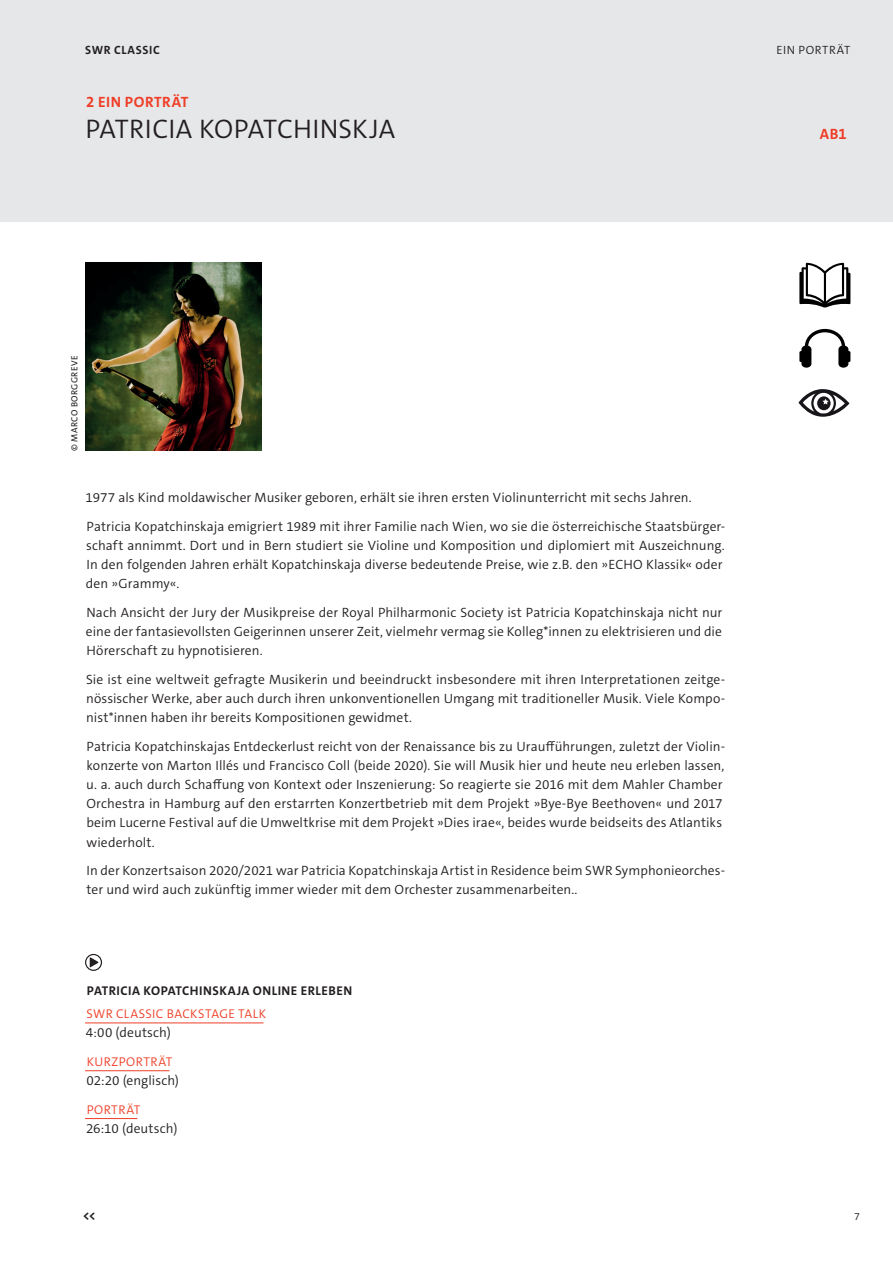
<style>
.page{position:relative;width:893px;height:1263px;background:#fff}
.page>*{position:absolute;margin:0;border:0;box-sizing:border-box;transform-origin:0 0}
.t1{font:300 27px "The Sans C5";letter-spacing:.005em;color:#231f20}
.t2{font:700 15px "The Sans C5";letter-spacing:.035em;color:#ef3e27}
.t3{font:300 13.5px/19.2px "The Sans C5";letter-spacing:.005em;color:#231f20}
.t4{font:300 12.75px "The Sans C5";letter-spacing:.03em;color:#ef3e27}
.t5{font:700 12.75px "The Sans C5";letter-spacing:.035em;color:#231f20}
.t6{font:700 12px "The Mix C5";letter-spacing:.05em;color:#231f20}
.t7{font:300 12px "The Mix C5";letter-spacing:.05em;color:#231f20}
.t8{font:300 10.5px "The Sans B4";color:#231f20}
.t9{font:9px "The Sans C5";letter-spacing:.045em;color:#231f20}
</style>
<div class="page">
<div style="left:0;top:0;width:893px;height:221px;background:#e6e7e9"></div>
<hr style="left:85px;top:1022px;width:179px;height:1px;background:#ef3e27">
<hr style="left:85px;top:1070px;width:84px;height:1px;background:#ef3e27">
<hr style="left:85px;top:1118px;width:52px;height:1px;background:#ef3e27">
<svg style="left:85px;top:954px;width:17px;height:17px"></svg>
<img style="left:85px;top:263px;width:176px;height:188px">
<svg style="left:798px;top:389px;width:51px;height:28px"></svg>
<svg style="left:799px;top:329px;width:51px;height:39px"></svg>
<svg style="left:799px;top:263px;width:51px;height:44px"></svg>
<p class="t6" style="left:85px;top:42px;width:76px">SWR CLASSIC</p>
<p class="t2" style="left:86px;top:92px;width:104px">2 EIN PORTRÄT</p>
<h1 class="t1" style="left:86px;top:112px;width:311px">PATRICIA KOPATCHINSKJA</h1>
<p class="t7" style="left:776px;top:42px;width:75px">EIN PORTRÄT</p>
<p class="t2" style="left:820px;top:124px;width:28px">AB1</p>
<p class="t9" style="left:69px;top:451px;width:97px;rotate:-90deg">© MARCO BORGGREVE</p>
<p class="t3" style="left:85px;top:483px;width:641px;line-height:28.7px">1977 als Kind moldawischer Musiker geboren, erhält sie ihren ersten Violinunterricht mit sechs Jahren.<br>Patricia Kopatchinskaja emigriert 1989 mit ihrer Familie nach Wien, wo sie die österreichische Staatsbürger-</p>
<p class="t3" style="left:86px;top:536px;width:640px">schaft annimmt. Dort und in Bern studiert sie Violine und Komposition und diplomiert mit Auszeichnung.<br>In den folgenden Jahren erhält Kopatchinskaja diverse bedeutende Preise, wie z.B. den »ECHO Klassik« oder den »Grammy«.</p>
<p class="t3" style="left:86px;top:603px;width:638px;text-align:justify">Nach Ansicht der Jury der Musikpreise der Royal Philharmonic Society ist Patricia Kopatchinskaja nicht nur eine der fantasievollsten Geigerinnen unserer Zeit, vielmehr vermag sie Kolleg*innen zu elektrisieren und die Hörerschaft zu hypnotisieren.</p>
<p class="t3" style="left:86px;top:670px;width:641px;text-align:justify">Sie ist eine weltweit gefragte Musikerin und beeindruckt insbesondere mit ihren Interpretationen zeitge&shy;nössischer Werke, aber auch durch ihren unkonventionellen Umgang mit traditioneller Musik. Viele Kompo&shy;nist*innen haben ihr bereits Kompositionen gewidmet.</p>
<p class="t3" style="left:86px;top:737px;width:640px">Patricia Kopatchinskajas Entdeckerlust reicht von der Renaissance bis zu Uraufführungen, zuletzt der Violin&shy;konzerte von Marton Illés und Francisco Coll (beide 2020). Sie will Musik hier und heute neu erleben lassen, u. a. auch durch Schaffung von Kontext oder Inszenierung: So reagierte sie 2016 mit dem Mahler Chamber Orchestra in Hamburg auf den erstarrten Konzertbetrieb mit dem Projekt »Bye-Bye Beethoven« und 2017 beim Lucerne Festival auf die Umweltkrise mit dem Projekt »Dies irae«, beides wurde beidseits des Atlantiks wiederholt.</p>
<p class="t3" style="left:86px;top:861px;width:640px">In der Konzertsaison 2020/2021 war Patricia Kopatchinskaja Artist in Residence beim SWR Symphonieorches&shy;ter und wird auch zukünftig immer wieder mit dem Orchester zusammenarbeiten..</p>
<p class="t5" style="left:87px;top:982px;width:267px">PATRICIA KOPATCHINSKAJA ONLINE ERLEBEN</p>
<p class="t4" style="left:87px;top:1006px;width:181px">SWR CLASSIC BACKSTAGE TALK</p>
<p class="t3" style="left:86px;top:1023px;width:86px">4:00 (deutsch)</p>
<p class="t4" style="left:87px;top:1053px;width:87px">KURZPORTRÄT</p>
<p class="t3" style="left:86px;top:1071px;width:94px">02:20 (englisch)</p>
<p class="t4" style="left:87px;top:1101px;width:55px">PORTRÄT</p>
<p class="t3" style="left:86px;top:1119px;width:93px">26:10 (deutsch)</p>
<p class="t5" style="left:83px;top:1208px;width:14px">&lt;&lt;</p>
<p class="t8" style="left:854px;top:1211px;width:7px">7</p>
</div>
